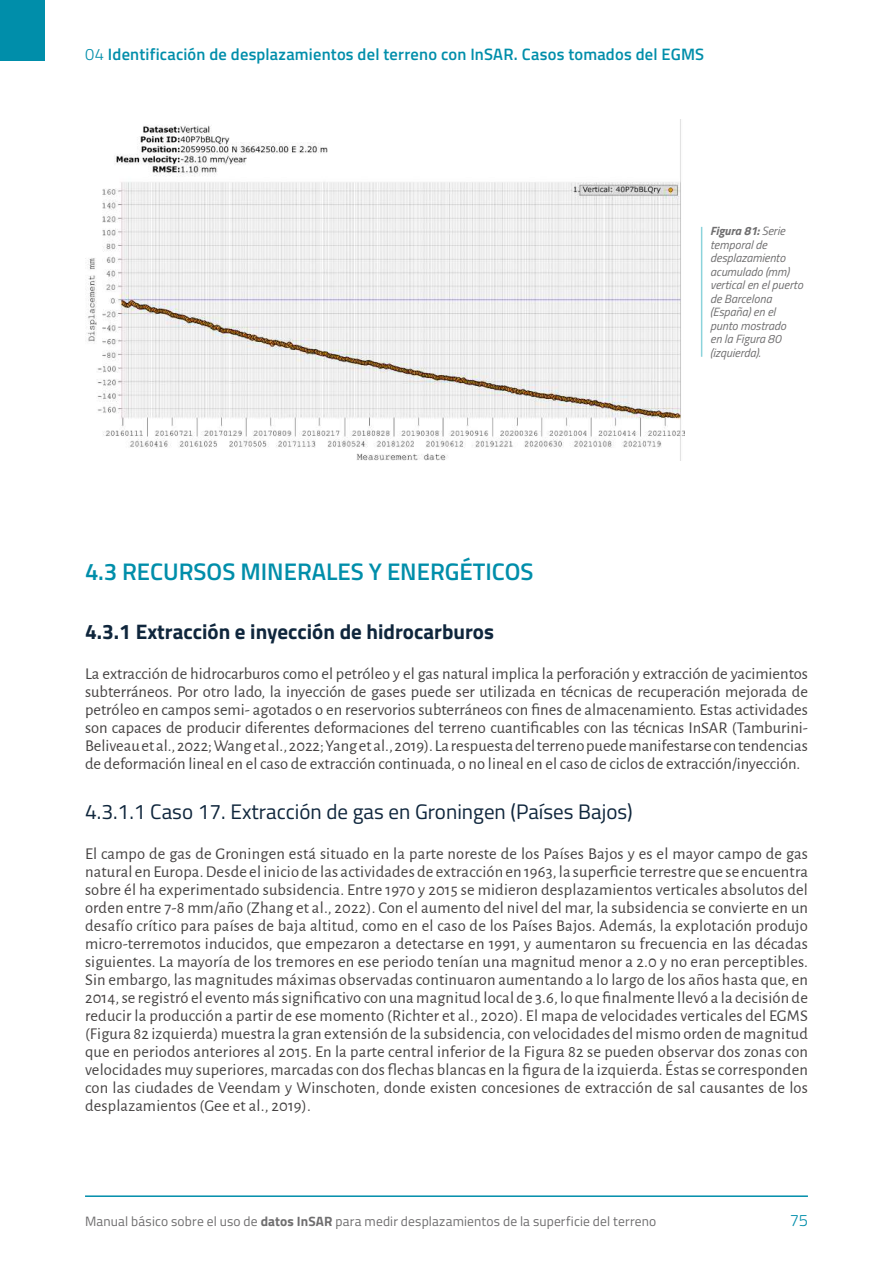
<style>
.page{position:relative;width:893px;height:1263px;background:#fff}
.page>*{position:absolute;margin:0;border:0;box-sizing:border-box;transform-origin:0 0}
.t1{font:600 24px "Titillium Web";color:#008eaa}
.t2{font:21px "Titillium Web";color:#0f263c}
.t3{font:700 21px "Titillium Web";color:#0f263c}
.t4{font:16.5px/18px "Alegreya Sans";color:#454242;text-align:justify}
.t5{font:600 16.5px "Titillium Web";letter-spacing:.015em;color:#008eaa}
.t6{font:300 16.5px "Titillium Web";color:#008eaa}
.t7{font:13.5px "Titillium Web";letter-spacing:.01em;color:#6f6e6f}
.t8{font:italic 12px/13.5px "Titillium Web";color:#6f6e6f}
.s1{font-weight:300}
.s2{font-weight:700}
</style>
<div class="page">
<hr style="left:85px;top:1195px;width:723px;height:2px;background:#008eaa">
<div style="left:0;top:0;width:45px;height:60px;background:#008eaa"></div>
<img style="left:85px;top:119px;width:599px;height:342px">
<hr style="left:701px;top:227px;width:1px;height:130px;background:#8bd3db">
<p class="t5" style="left:85px;top:42px;width:621px"><span class="s1">04</span> Identificación de desplazamientos del terreno con InSAR. Casos tomados del EGMS</p>
<h1 class="t1" style="left:85px;top:554px;width:450px">4.3 RECURSOS MINERALES Y ENERGÉTICOS</h1>
<p class="t8" style="left:710px;top:224px;width:94px"><span class="s2">Figura 81:</span> Serie temporal de desplazamiento acumulado (mm) vertical en el puerto de Barcelona (España) en el punto mostrado<br>en la Figura 80 (izquierda).</p>
<p class="t3" style="left:85px;top:616px;width:410px">4.3.1 Extracción e inyección de hidrocarburos</p>
<p class="t4" style="left:85px;top:663px;width:724px">La extracción de hidrocarburos como el petróleo y el gas natural implica la perforación y extracción de yacimientos subterráneos. Por otro lado, la inyección de gases puede ser utilizada en técnicas de recuperación mejorada de petróleo en campos semi- agotados o en reservorios subterráneos con fines de almacenamiento. Estas actividades son capaces de producir diferentes deformaciones del terreno cuantificables con las técnicas InSAR (Tamburini-Beliveau et al., 2022; Wang et al., 2022; Yang et al., 2019). La respuesta del terreno puede manifestarse con tendencias de deformación lineal en el caso de extracción continuada, o no lineal en el caso de ciclos de extracción/inyección.</p>
<p class="t2" style="left:85px;top:796px;width:549px">4.3.1.1 Caso 17. Extracción de gas en Groningen (Países Bajos)</p>
<p class="t4" style="left:85px;top:843px;width:724px">El campo de gas de Groningen está situado en la parte noreste de los Países Bajos y es el mayor campo de gas natural en Europa. Desde el inicio de las actividades de extracción en 1963, la superficie terrestre que se encuentra sobre él ha experimentado subsidencia. Entre 1970 y 2015 se midieron desplazamientos verticales absolutos del orden entre 7-8 mm/año (Zhang et al., 2022). Con el aumento del nivel del mar, la subsidencia se convierte en un desafío crítico para países de baja altitud, como en el caso de los Países Bajos. Además, la explotación produjo micro-terremotos inducidos, que empezaron a detectarse en 1991, y aumentaron su frecuencia en las décadas siguientes. La mayoría de los tremores en ese periodo tenían una magnitud menor a 2.0 y no eran perceptibles.<br>Sin embargo, las magnitudes máximas observadas continuaron aumentando a lo largo de los años hasta que, en 2014, se registró el evento más significativo con una magnitud local de 3.6, lo que finalmente llevó a la decisión de reducir la producción a partir de ese momento (Richter et al., 2020). El mapa de velocidades verticales del EGMS (Figura 82 izquierda) muestra la gran extensión de la subsidencia, con velocidades del mismo orden de magnitud que en periodos anteriores al 2015. En la parte central inferior de la Figura 82 se pueden observar dos zonas con velocidades muy superiores, marcadas con dos flechas blancas en la figura de la izquierda. Éstas se corresponden con las ciudades de Veendam y Winschoten, donde existen concesiones de extracción de sal causantes de los desplazamientos (Gee et al., 2019).</p>
<p class="t7" style="left:85px;top:1212px;width:573px">Manual básico sobre el uso de <span class="s2">datos InSAR</span> para medir desplazamientos de la superficie del terreno</p>
<p class="t6" style="left:790px;top:1208px;width:20px">75</p>
</div>
